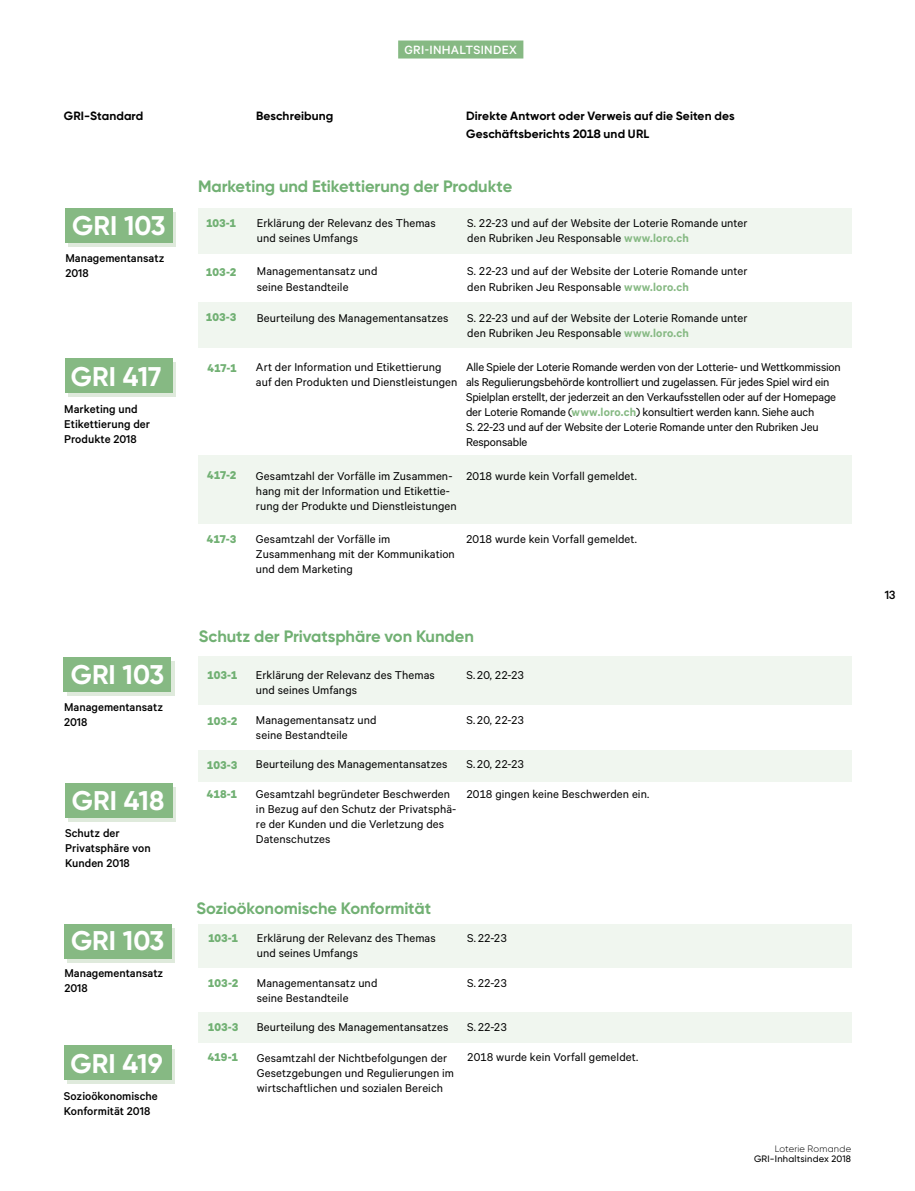
<style>
.page{position:relative;width:915px;height:1191px;background:#fff}
.page>*{position:absolute;margin:0;border:0;box-sizing:border-box;transform-origin:0 0}
.t1{font:700 27px "Gilroy";color:#fff}
.t2{font:700 16.5px "Gilroy";letter-spacing:-.005em;color:#71b073}
.t3{font:500 13.5px "Calibre";letter-spacing:.025em;color:#fff}
.t4{font:500 13.5px "Calibre";color:#000}
.t5{font:12.75px/15px "Calibre";letter-spacing:.005em;color:#000}
.t6{font:500 12.75px/15px "Calibre";color:#000}
.t7{font:700 12.75px "Calibre";letter-spacing:-.005em;color:#71b073}
.t8{font:700 12px/18px "Gilroy";letter-spacing:.01em;color:#000}
.t9{font:500 9.3px "Gilroy";letter-spacing:.025em;color:#000}
.t10{font:300 9.3px "Gilroy";letter-spacing:.02em;color:#000}
.s1{font-weight:600;color:#86b983}
</style>
<div class="page">
<div style="left:398px;top:41px;width:125px;height:18px;background:#86b983"></div>
<div style="left:198px;top:208px;width:653px;height:46px;background:#f0f6ef"></div>
<div style="left:198px;top:302px;width:653px;height:45px;background:#f0f6ef"></div>
<div style="left:198px;top:456px;width:653px;height:68px;background:#f0f6ef"></div>
<div style="left:198px;top:656px;width:653px;height:49px;background:#f0f6ef"></div>
<div style="left:198px;top:749px;width:653px;height:32px;background:#f0f6ef"></div>
<div style="left:198px;top:924px;width:653px;height:43px;background:#f0f6ef"></div>
<div style="left:198px;top:1012px;width:653px;height:30px;background:#f0f6ef"></div>
<svg style="left:69px;top:212px;width:107px;height:34px"></svg>
<div style="left:69px;top:363px;width:107px;height:34px;background:#dfeadc"></div>
<svg style="left:69px;top:787px;width:107px;height:34px"></svg>
<div style="left:65px;top:208px;width:107px;height:34px;background:#86b983"></div>
<div style="left:65px;top:359px;width:107px;height:34px;background:#86b983"></div>
<div style="left:65px;top:783px;width:107px;height:34px;background:#86b983"></div>
<svg style="left:67px;top:661px;width:108px;height:34px"></svg>
<div style="left:64px;top:657px;width:107px;height:34px;background:#86b983"></div>
<svg style="left:67px;top:928px;width:108px;height:34px"></svg>
<svg style="left:67px;top:1049px;width:108px;height:34px"></svg>
<div style="left:64px;top:924px;width:107px;height:34px;background:#86b983"></div>
<div style="left:64px;top:1045px;width:107px;height:34px;background:#86b983"></div>
<p class="t3" style="left:404px;top:42px;width:114px">GRI-INHALTSINDEX</p>
<p class="t8" style="left:64px;top:107px;width:81px">GRI-Standard</p>
<p class="t8" style="left:256px;top:107px;width:79px">Beschreibung</p>
<p class="t8" style="left:466px;top:107px;width:270px">Direkte Antwort oder Verweis auf die Seiten des<br>Geschäftsberichts 2018 und URL</p>
<h1 class="t1" style="left:72px;top:208px;width:95px">GRI 103</h1>
<p class="t6" style="left:65px;top:250px;width:100px">Managementansatz<br>2018</p>
<h1 class="t1" style="left:71px;top:360px;width:92px">GRI 417</h1>
<p class="t6" style="left:64px;top:401px;width:87px">Marketing und<br>Etikettierung der<br>Produkte 2018</p>
<h1 class="t1" style="left:71px;top:657px;width:95px">GRI 103</h1>
<p class="t6" style="left:64px;top:699px;width:100px">Managementansatz<br>2018</p>
<h1 class="t1" style="left:72px;top:783px;width:94px">GRI 418</h1>
<p class="t6" style="left:65px;top:825px;width:87px">Schutz der<br>Privatsphäre von<br>Kunden 2018</p>
<h1 class="t1" style="left:71px;top:924px;width:95px">GRI 103</h1>
<p class="t6" style="left:64px;top:965px;width:100px">Managementansatz<br>2018</p>
<h1 class="t1" style="left:71px;top:1046px;width:94px">GRI 419</h1>
<p class="t6" style="left:64px;top:1088px;width:95px">Sozioökonomische<br>Konformität 2018</p>
<p class="t2" style="left:198px;top:176px;width:316px">Marketing und Etikettierung der Produkte</p>
<p class="t7" style="left:206px;top:215px;width:32px">103-1</p>
<p class="t5" style="left:257px;top:215px;width:180px">Erklärung der Relevanz des Themas und seines Umfangs</p>
<p class="t5" style="left:467px;top:215px;width:282px">S. 22-23 und auf der Website der Loterie Romande unter den Rubriken Jeu Responsable <span class="s1">www.loro.ch</span></p>
<p class="t5" style="left:257px;top:263px;width:122px">Managementansatz und seine Bestandteile</p>
<p class="t5" style="left:467px;top:263px;width:282px">S. 22-23 und auf der Website der Loterie Romande unter den Rubriken Jeu Responsable <span class="s1">www.loro.ch</span></p>
<p class="t5" style="left:257px;top:310px;width:193px">Beurteilung des Managementansatzes</p>
<p class="t5" style="left:467px;top:310px;width:282px">S. 22-23 und auf der Website der Loterie Romande unter den Rubriken Jeu Responsable <span class="s1">www.loro.ch</span></p>
<p class="t7" style="left:206px;top:264px;width:32px">103-2</p>
<p class="t7" style="left:206px;top:309px;width:32px">103-3</p>
<p class="t7" style="left:207px;top:360px;width:31px">417-1</p>
<p class="t7" style="left:207px;top:467px;width:31px">417-2</p>
<p class="t7" style="left:207px;top:531px;width:31px">417-3</p>
<p class="t5" style="left:256px;top:359px;width:203px">Art der Information und Etikettierung auf den Produkten und Dienstleistungen</p>
<p class="t5" style="left:466px;top:359px;width:376px">Alle Spiele der Loterie Romande werden von der Lotterie- und Wettkommission als Regulierungsbehörde kontrolliert und zugelassen. Für jedes Spiel wird ein Spielplan erstellt, der jederzeit an den Verkaufsstellen oder auf der Homepage der Loterie Romande (<span class="s1">www.loro.ch</span>) konsultiert werden kann. Siehe auch<br>S. 22-23 und auf der Website der Loterie Romande unter den Rubriken Jeu Responsable</p>
<p class="t5" style="left:256px;top:468px;width:202px">Gesamtzahl der Vorfälle im Zusammen&shy;hang mit der Information und Etikettie&shy;rung der Produkte und Dienstleistungen</p>
<p class="t5" style="left:466px;top:468px;width:172px">2018 wurde kein Vorfall gemeldet.</p>
<p class="t5" style="left:256px;top:531px;width:200px">Gesamtzahl der Vorfälle im<br>Zusammenhang mit der Kommunikation und dem Marketing</p>
<p class="t5" style="left:466px;top:531px;width:172px">2018 wurde kein Vorfall gemeldet.</p>
<p class="t2" style="left:199px;top:626px;width:276px">Schutz der Privatsphäre von Kunden</p>
<p class="t7" style="left:207px;top:667px;width:32px">103-1</p>
<p class="t7" style="left:207px;top:713px;width:32px">103-2</p>
<p class="t7" style="left:207px;top:757px;width:32px">103-3</p>
<p class="t7" style="left:207px;top:786px;width:32px">418-1</p>
<p class="t5" style="left:256px;top:786px;width:202px">Gesamtzahl begründeter Beschwerden in Bezug auf den Schutz der Privatsphä&shy;re der Kunden und die Verletzung des<br>Datenschutzes</p>
<p class="t5" style="left:466px;top:786px;width:184px">2018 gingen keine Beschwerden ein.</p>
<p class="t5" style="left:256px;top:667px;width:180px">Erklärung der Relevanz des Themas und seines Umfangs</p>
<p class="t5" style="left:466px;top:667px;width:59px">S.20, 22-23</p>
<p class="t5" style="left:256px;top:712px;width:122px">Managementansatz und seine Bestandteile</p>
<p class="t5" style="left:466px;top:712px;width:59px">S.20, 22-23</p>
<p class="t5" style="left:256px;top:756px;width:193px">Beurteilung des Managementansatzes</p>
<p class="t5" style="left:466px;top:756px;width:59px">S.20, 22-23</p>
<p class="t2" style="left:196px;top:897px;width:236px">Sozioökonomische Konformität</p>
<p class="t7" style="left:208px;top:930px;width:32px">103-1</p>
<p class="t7" style="left:208px;top:975px;width:32px">103-2</p>
<p class="t7" style="left:208px;top:1019px;width:32px">103-3</p>
<p class="t7" style="left:208px;top:1049px;width:32px">419-1</p>
<p class="t5" style="left:257px;top:1049px;width:199px">Gesamtzahl der Nichtbefolgungen der<br>Gesetzgebungen und Regulierungen im wirtschaftlichen und sozialen Bereich</p>
<p class="t5" style="left:467px;top:1049px;width:172px">2018 wurde kein Vorfall gemeldet.</p>
<p class="t5" style="left:257px;top:930px;width:180px">Erklärung der Relevanz des Themas und seines Umfangs</p>
<p class="t5" style="left:467px;top:930px;width:41px">S.22-23</p>
<p class="t5" style="left:257px;top:975px;width:122px">Managementansatz und seine Bestandteile</p>
<p class="t5" style="left:467px;top:975px;width:41px">S.22-23</p>
<p class="t5" style="left:257px;top:1018px;width:193px">Beurteilung des Managementansatzes</p>
<p class="t5" style="left:467px;top:1018px;width:41px">S.22-23</p>
<p class="t10" style="left:774px;top:1143px;width:78px">Loterie Romande</p>
<p class="t9" style="left:753px;top:1153px;width:99px">GRI-Inhaltsindex 2018</p>
<p class="t4" style="left:884px;top:587px;width:12px">13</p>
</div>
